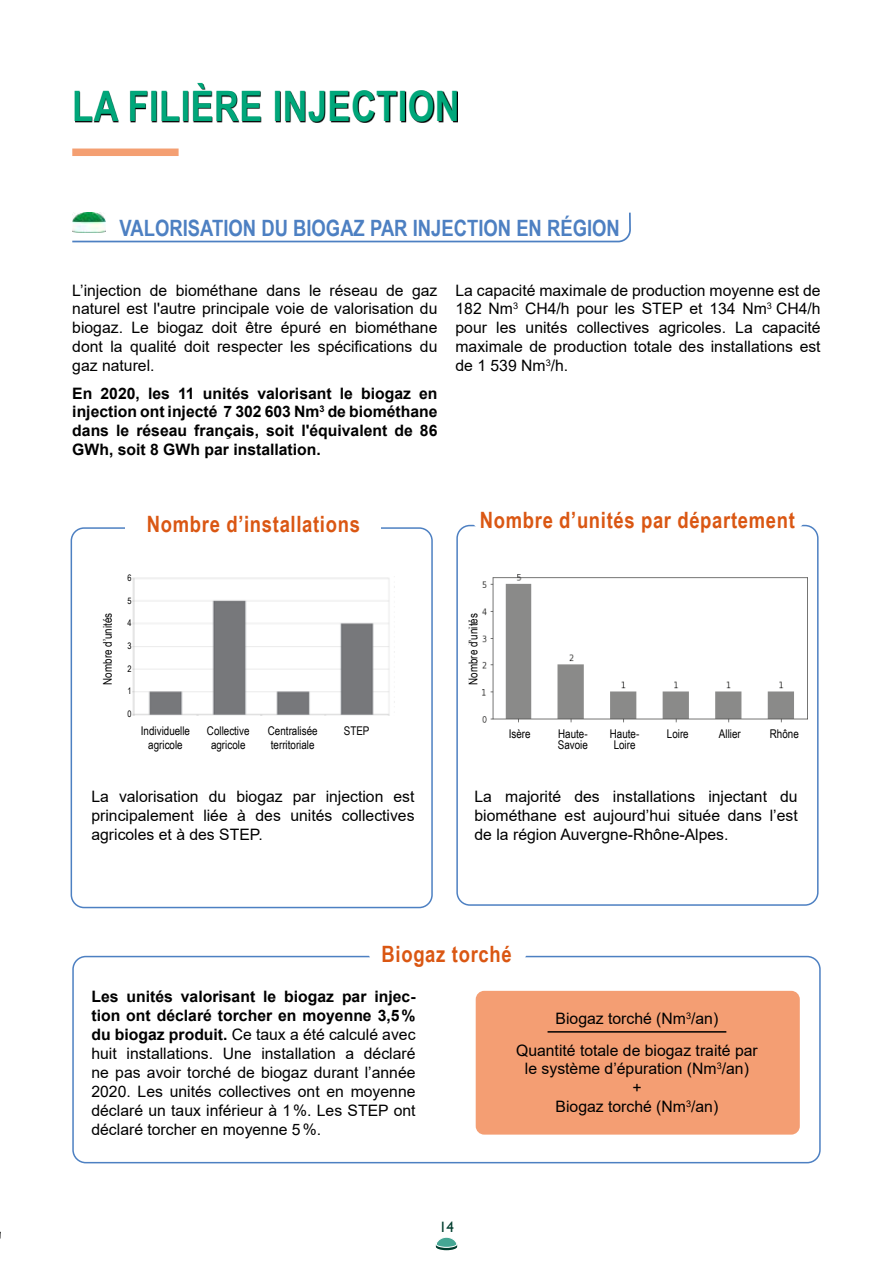
<style>
.page{position:relative;width:893px;height:1263px;background:#fff}
.page>*{position:absolute;margin:0;border:0;box-sizing:border-box;transform-origin:0 0}
.t1{font:700 42px "Arial Narrow";letter-spacing:.01em;color:#00a77a}
.t2{font:700 22.5px "Arial Narrow";letter-spacing:.03em;color:#da5713}
.t3{font:700 22.5px "Arial Narrow";color:#4d80c2}
.t4{font:15.75px/18.9px "Arial";color:#000;text-align:justify}
.t5{font:700 15.75px/18.9px "Arial";color:#000;text-align:justify}
.t6{font:15px "Gill Sans";color:#003d2e}
.t7{font:12px/13.5px "Arial Narrow";color:#000;text-align:center}
.t8{font:9px "Arial Narrow";color:#000}
.s1{font-weight:700}
</style>
<div class="page">
<svg style="left:436px;top:1237px;width:21px;height:13px"></svg>
<svg style="left:75px;top:84px;width:383px;height:38px"></svg>
<div style="left:72px;top:149px;width:107px;height:7px;background:#f49f72"></div>
<svg style="left:72px;top:212px;width:559px;height:31px"></svg>
<img style="left:72px;top:213px;width:33px;height:19px">
<div style="left:71px;top:527px;width:362px;height:381px;border:2px solid #4d80c2;border-radius:13px"></div>
<div style="left:126px;top:510px;width:255px;height:22px;background:#fff"></div>
<div style="left:456px;top:525px;width:363px;height:381px;border:2px solid #4d80c2;border-radius:13px"></div>
<div style="left:472px;top:507px;width:332px;height:21px;background:#fff;border-radius:9px"></div>
<div style="left:476px;top:991px;width:324px;height:143px;background:#f49e73;border-radius:9px"></div>
<hr style="left:548px;top:1031px;width:178px;height:1px;background:#000">
<div style="left:72px;top:956px;width:749px;height:207px;border:2px solid #4d80c2;border-radius:13px"></div>
<div style="left:369px;top:941px;width:157px;height:21px;background:#fff;border-radius:9px"></div>
<img style="left:482px;top:574px;width:326px;height:149px">
<img style="left:132px;top:577px;width:258px;height:138px">
<h1 class="t1" style="left:72px;top:75px;width:389px">LA FILIÈRE INJECTION</h1>
<h2 class="t3" style="left:120px;top:211px;width:502px">VALORISATION DU BIOGAZ PAR INJECTION EN RÉGION</h2>
<p class="t4" style="left:72px;top:280px;width:367px">L’injection de biométhane dans le réseau de gaz naturel est l'autre principale voie de valorisation du biogaz. Le biogaz doit être épuré en biométhane dont la qualité doit respecter les spécifications du gaz naturel.</p>
<p class="t5" style="left:72px;top:384px;width:367px">En 2020, les 11 unités valorisant le biogaz en injection ont injecté 7 302 603 Nm<sup>3</sup> de biométhane dans le réseau français, soit l'équivalent de 86<br>GWh, soit 8 GWh par installation.</p>
<p class="t4" style="left:455px;top:280px;width:367px">La capacité maximale de production moyenne est de 182 Nm<sup>3</sup> CH4/h pour les STEP et 134 Nm<sup>3</sup> CH4/h pour les unités collectives agricoles. La capacité maximale de production totale des installations est de 1 539 Nm<sup>3</sup>/h.</p>
<p class="t8" style="left:128px;top:573px;width:6px">6</p>
<p class="t8" style="left:128px;top:595px;width:6px">5</p>
<h2 class="t2" style="left:147px;top:507px;width:215px">Nombre d’installations</h2>
<h2 class="t2" style="left:480px;top:503px;width:317px">Nombre d’unités par département</h2>
<p class="t7" style="left:101px;top:685px;width:73px;rotate:-90deg">Nombre d’unités</p>
<p class="t7" style="left:466px;top:685px;width:73px;rotate:-90deg">Nombre d’unités</p>
<p class="t8" style="left:128px;top:618px;width:6px">4</p>
<p class="t8" style="left:128px;top:641px;width:6px">3</p>
<p class="t8" style="left:128px;top:664px;width:6px">2</p>
<p class="t8" style="left:128px;top:686px;width:6px">1</p>
<p class="t8" style="left:128px;top:709px;width:6px">0</p>
<p class="t7" style="left:141px;top:724px;width:51px">Individuelle agricole</p>
<p class="t7" style="left:207px;top:724px;width:44px">Collective agricole</p>
<p class="t7" style="left:268px;top:724px;width:51px">Centralisée</p>
<p class="t7" style="left:344px;top:724px;width:27px">STEP</p>
<p class="t7" style="left:271px;top:738px;width:45px">territoriale</p>
<p class="t7" style="left:509px;top:727px;width:23px">Isère</p>
<p class="t7" style="left:558px;top:727px;width:31px">Haute-</p>
<p class="t7" style="left:770px;top:727px;width:31px">Rhône</p>
<p class="t7" style="left:558px;top:738px;width:32px">Savoie</p>
<p class="t7" style="left:610px;top:727px;width:31px">Haute-</p>
<p class="t7" style="left:667px;top:727px;width:23px">Loire</p>
<p class="t7" style="left:719px;top:727px;width:23px">Allier</p>
<p class="t7" style="left:614px;top:738px;width:23px">Loire</p>
<p class="t4" style="left:91px;top:787px;width:325px">La valorisation du biogaz par injection est principalement liée à des unités collectives agricoles et à des STEP.</p>
<p class="t4" style="left:475px;top:787px;width:325px">La majorité des installations injectant du biométhane est aujourd’hui située dans l’est de la région Auvergne-Rhône-Alpes.</p>
<h2 class="t2" style="left:382px;top:937px;width:132px">Biogaz torché</h2>
<p class="t4" style="left:91px;top:987px;width:326px"><span class="s1">Les unités valorisant le biogaz par injec&shy;tion ont déclaré torcher en moyenne 3,5% du biogaz produit.</span> Ce taux a été calculé avec huit installations. Une installation a déclaré ne pas avoir torché de biogaz durant l’année 2020. Les unités collectives ont en moyenne déclaré un taux inférieur à 1%. Les STEP ont déclaré torcher en moyenne 5%.</p>
<p class="t6" style="left:439px;top:1219px;width:16px">14</p>
<p class="t4" style="left:516px;top:1002px;width:243px;line-height:31.7px;text-align:center">Biogaz torché (Nm<sup>3</sup>/an)<br>Quantité totale de biogaz traité par</p>
<p class="t4" style="left:525px;top:1059px;width:225px;text-align:center">le système d’épuration (Nm<sup>3</sup>/an) +<br>Biogaz torché (Nm<sup>3</sup>/an)</p>
</div>
